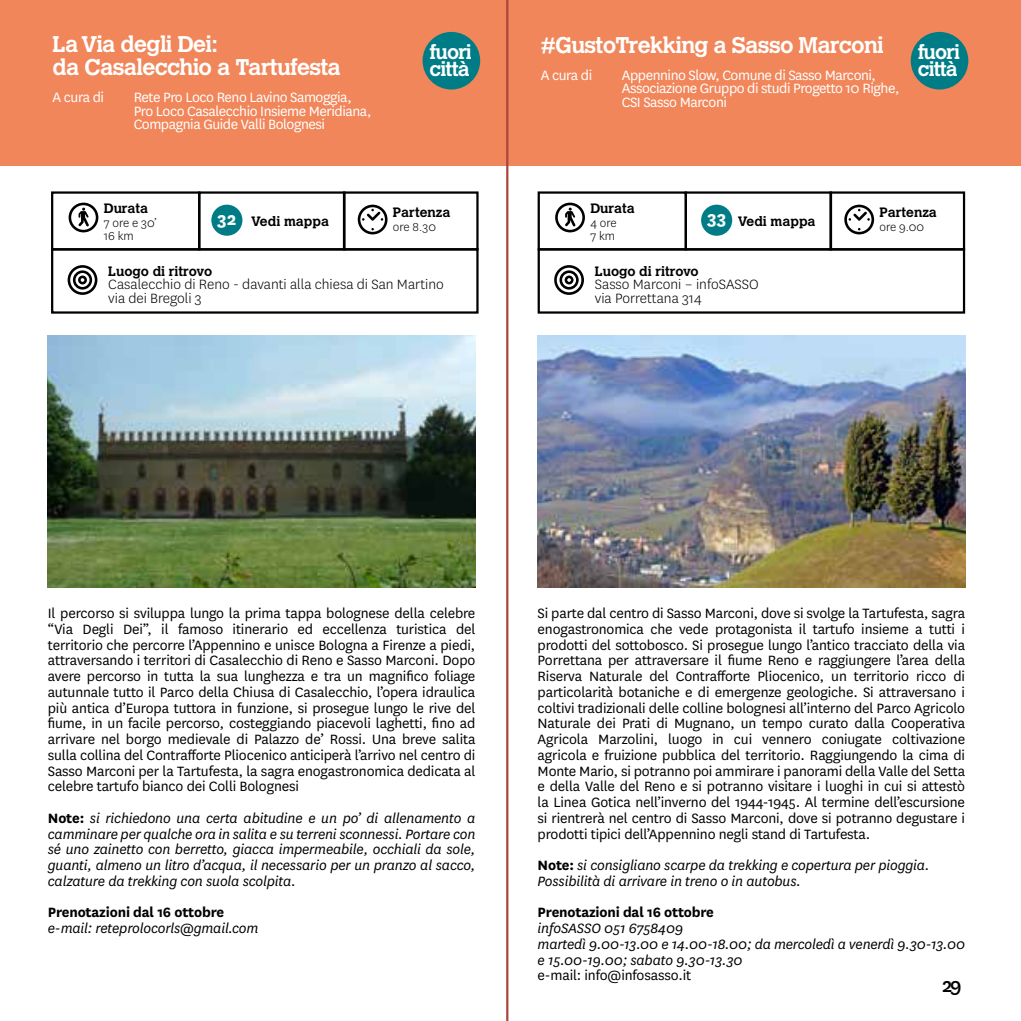
<style>
.page{position:relative;width:1021px;height:1021px;background:#fff}
.page>*{position:absolute;margin:0;border:0;box-sizing:border-box;transform-origin:0 0}
.t1{font:700 22.5px/22.5px "Calvert MT Std";letter-spacing:-.03em;color:#fff}
.t2{font:500 22.5px "National";color:#000}
.t3{font:700 20.25px "National";color:#fff}
.t4{font:700 20.03px/17.3px "Calvert MT Std";letter-spacing:-.04em;color:#fff}
.t5{font:15.75px/15.8px "National";letter-spacing:-.01em;color:#000;text-align:justify}
.t6{font:italic 15.75px/15.8px "National";letter-spacing:-.01em;color:#000}
.t7{font:15.75px/13.5px "National";letter-spacing:-.03em;color:#fff}
.t8{font:300 15.75px/13.5px "National";color:#000}
.t9{font:700 15.75px "National";letter-spacing:-.01em;color:#000}
.t10{font:700 13.5px "Calvert MT Std";color:#000}
.t11{font:300 13.5px/13.5px "National";color:#000}
.s1{font-weight:700;font-style:normal}
</style>
<div class="page">
<div style="left:0;top:0;width:1020px;height:166px;background:#f1865a"></div>
<div style="left:910px;top:32px;width:58px;height:57px;background:#007c87;border-radius:50%"></div>
<div style="left:422px;top:32px;width:58px;height:57px;background:#007c87;border-radius:50%"></div>
<div style="left:51px;top:248px;width:427px;height:66px;border:2px solid #000"></div>
<div style="left:51px;top:191px;width:149px;height:59px;border:2px solid #000"></div>
<div style="left:198px;top:191px;width:147px;height:59px;border:2px solid #000"></div>
<div style="left:343px;top:191px;width:135px;height:59px;border:2px solid #000"></div>
<svg style="left:68px;top:265px;width:29px;height:30px"></svg>
<svg style="left:358px;top:205px;width:29px;height:29px"></svg>
<svg style="left:69px;top:203px;width:29px;height:29px"></svg>
<div style="left:537px;top:248px;width:428px;height:66px;border:2px solid #000"></div>
<div style="left:537px;top:191px;width:150px;height:59px;border:2px solid #000"></div>
<div style="left:684px;top:191px;width:148px;height:59px;border:2px solid #000"></div>
<div style="left:829px;top:191px;width:136px;height:59px;border:2px solid #000"></div>
<svg style="left:554px;top:265px;width:30px;height:30px"></svg>
<svg style="left:844px;top:205px;width:30px;height:29px"></svg>
<svg style="left:555px;top:203px;width:30px;height:29px"></svg>
<div style="left:701px;top:205px;width:31px;height:31px;background:#007c87;border-radius:50%"></div>
<img style="left:537px;top:335px;width:428px;height:252px">
<img style="left:48px;top:335px;width:427px;height:252px">
<hr style="left:506px;top:0;width:2px;height:1020px;background:#ac453c">
<div style="left:211px;top:205px;width:31px;height:31px;background:#007c87;border-radius:50%"></div>
<h1 class="t1" style="left:53px;top:33px;width:290px">La Via degli Dei:<br>da Casalecchio a Tartufesta</h1>
<p class="t7" style="left:53px;top:90px;width:53px">A cura di</p>
<p class="t7" style="left:134px;top:90px;width:239px">Rete Pro Loco Reno Lavino Samoggia,<br>Pro Loco Casalecchio Insieme Meridiana,<br>Compagnia Guide Valli Bolognesi</p>
<p class="t4" style="left:429px;top:43px;width:44px">fuori città</p>
<h1 class="t1" style="left:541px;top:33px;width:344px">#GustoTrekking a Sasso Marconi</h1>
<p class="t7" style="left:541px;top:68px;width:53px">A cura di</p>
<p class="t7" style="left:622px;top:68px;width:279px">Appennino Slow, Comune di Sasso Marconi,<br>Associazione Gruppo di studi Progetto 10 Righe,<br>CSI Sasso Marconi</p>
<p class="t4" style="left:917px;top:43px;width:44px">fuori città</p>
<p class="t10" style="left:104px;top:200px;width:46px">Durata</p>
<p class="t11" style="left:104px;top:216px;width:55px">7 ore e 30’<br>16 km</p>
<p class="t10" style="left:251px;top:212px;width:79px">Vedi mappa</p>
<p class="t3" style="left:217px;top:204px;width:21px">32</p>
<p class="t10" style="left:393px;top:204px;width:59px">Partenza</p>
<p class="t11" style="left:393px;top:219px;width:45px">ore 8.30</p>
<p class="t10" style="left:590px;top:200px;width:46px">Durata</p>
<p class="t11" style="left:590px;top:216px;width:28px">4 ore<br>7 km</p>
<p class="t10" style="left:707px;top:212px;width:110px"><sup>33</sup> Vedi mappa</p>
<p class="t10" style="left:879px;top:204px;width:59px">Partenza</p>
<p class="t11" style="left:879px;top:219px;width:46px">ore 9.00</p>
<p class="t10" style="left:108px;top:262px;width:105px">Luogo di ritrovo</p>
<p class="t8" style="left:108px;top:277px;width:337px">Casalecchio di Reno - davanti alla chiesa di San Martino via dei Bregoli 3</p>
<p class="t10" style="left:595px;top:262px;width:105px">Luogo di ritrovo</p>
<p class="t8" style="left:595px;top:277px;width:165px">Sasso Marconi – infoSASSO via Porrettana 314</p>
<p class="t5" style="left:48px;top:604px;width:429px">Il percorso si sviluppa lungo la prima tappa bolognese della celebre “Via Degli Dei”, il famoso itinerario ed eccellenza turistica del territorio che percorre l’Appennino e unisce Bologna a Firenze a piedi, attraversando i territori di Casalecchio di Reno e Sasso Marconi. Dopo avere percorso in tutta la sua lunghezza e tra un magnifico foliage autunnale tutto il Parco della Chiusa di Casalecchio, l’opera idraulica più antica d’Europa tuttora in funzione, si prosegue lungo le rive del fiume, in un facile percorso, costeggiando piacevoli laghetti, fino ad arrivare nel borgo medievale di Palazzo de’ Rossi. Una breve salita sulla collina del Contrafforte Pliocenico anticiperà l’arrivo nel centro di Sasso Marconi per la Tartufesta, la sagra enogastronomica dedicata al celebre tartufo bianco dei Colli Bolognesi</p>
<p class="t6" style="left:48px;top:809px;width:429px;text-align:justify"><span class="s1">Note:</span> si richiedono una certa abitudine e un po’ di allenamento a camminare per qualche ora in salita e su terreni sconnessi. Portare con sé uno zainetto con berretto, giacca impermeabile, occhiali da sole, guanti, almeno un litro d’acqua, il necessario per un pranzo al sacco, calzature da trekking con suola scolpita.</p>
<p class="t9" style="left:48px;top:901px;width:178px">Prenotazioni dal 16 ottobre</p>
<p class="t6" style="left:48px;top:920px;width:212px">e-mail: reteprolocorls@gmail.com</p>
<p class="t5" style="left:537px;top:604px;width:429px">Si parte dal centro di Sasso Marconi, dove si svolge la Tartufesta, sagra enogastronomica che vede protagonista il tartufo insieme a tutti i prodotti del sottobosco. Si prosegue lungo l’antico tracciato della via Porrettana per attraversare il fiume Reno e raggiungere l’area della Riserva Naturale del Contrafforte Pliocenico, un territorio ricco di particolarità botaniche e di emergenze geologiche. Si attraversano i coltivi tradizionali delle colline bolognesi all’interno del Parco Agricolo Naturale dei Prati di Mugnano, un tempo curato dalla Cooperativa Agricola Marzolini, luogo in cui vennero coniugate coltivazione agricola e fruizione pubblica del territorio. Raggiungendo la cima di Monte Mario, si potranno poi ammirare i panorami della Valle del Setta e della Valle del Reno e si potranno visitare i luoghi in cui si attestò la Linea Gotica nell’inverno del 1944-1945. Al termine dell’escursione si rientrerà nel centro di Sasso Marconi, dove si potranno degustare i prodotti tipici dell’Appennino negli stand di Tartufesta.</p>
<p class="t6" style="left:537px;top:857px;width:393px"><span class="s1">Note:</span> si consigliano scarpe da trekking e copertura per pioggia.<br>Possibilità di arrivare in treno o in autobus.</p>
<p class="t9" style="left:537px;top:901px;width:178px">Prenotazioni dal 16 ottobre</p>
<p class="t6" style="left:537px;top:920px;width:429px">infoSASSO 051 6758409<br>martedì 9.00-13.00 e 14.00-18.00; da mercoledì a venerdì 9.30-13.00 e 15.00-19.00; sabato 9.30-13.30</p>
<p class="t5" style="left:537px;top:967px;width:155px">e-mail: info@infosasso.it</p>
<h1 class="t2" style="left:942px;top:969px;width:21px">29</h1>
</div>
